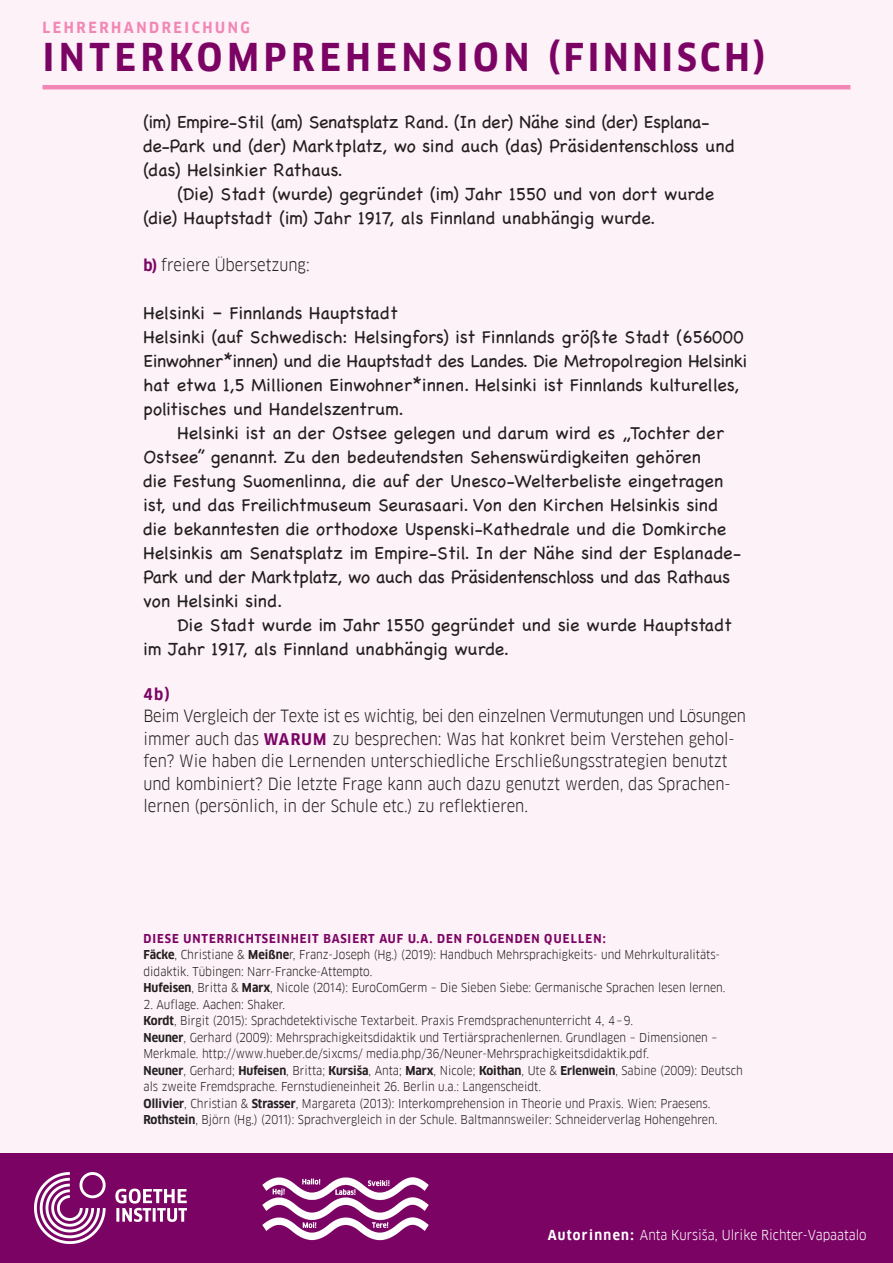
<style>
.page{position:relative;width:893px;height:1263px;background:#fff}
.page>*{position:absolute;margin:0;border:0;box-sizing:border-box;transform-origin:0 0}
.t1{font:700 37.5px "Goethe FF Clan";letter-spacing:.13em;color:#7b0364}
.t2{font:18px/24px "Chalkboard";color:#231f20}
.t3{font:16.5px/22.5px "Goethe FF Clan";color:#231f20}
.t4{font:700 15.75px "Goethe FF Clan";color:#7b0364}
.t5{font:700 15px "Goethe FF Clan";letter-spacing:.17em;color:#f287b6}
.t6{font:13.5px "Goethe FF Clan";color:#fff}
.t7{font:12px/16.5px "Goethe FF Clan";color:#231f20}
.s1{font-weight:700;font-size:15.75px;color:#7b0364}
.s2{font-weight:700;color:#7b0364}
.s3{font-weight:700}
</style>
<div class="page">
<div style="left:0;top:0;width:893px;height:1171px;background:#fdf2f7"></div>
<div style="left:0;top:1154px;width:893px;height:109px;background:#7b0364"></div>
<img style="left:34px;top:1172px;width:153px;height:71px">
<img style="left:262px;top:1177px;width:167px;height:64px">
<hr style="left:43px;top:85px;width:807px;height:4px;background:#f287b6">
<p class="t5" style="left:43px;top:19px;width:209px">LEHRERHANDREICHUNG</p>
<h1 class="t1" style="left:43px;top:36px;width:725px">INTERKOMPREHENSION (FINNISCH)</h1>
<p class="t2" style="left:144px;top:110px;width:593px">(im) Empire-Stil (am) Senatsplatz Rand. (In der) Nähe sind (der) Esplana&shy;de-Park und (der) Marktplatz, wo sind auch (das) Präsidentenschloss und (das) Helsinkier Rathaus.</p>
<p class="t2" style="left:144px;top:182px;width:572px;text-indent:34px">(Die) Stadt (wurde) gegründet (im) Jahr 1550 und von dort wurde (die) Hauptstadt (im) Jahr 1917, als Finnland unabhängig wurde.</p>
<p class="t3" style="left:144px;top:253px;width:168px"><span class="s1">b)</span> freiere Übersetzung:</p>
<p class="t2" style="left:144px;top:300px;width:605px">Helsinki – Finnlands Hauptstadt<br>Helsinki (auf Schwedisch: Helsingfors) ist Finnlands größte Stadt (656000<br>Einwohner*innen) und die Hauptstadt des Landes. Die Metropolregion Helsinki hat etwa 1,5 Millionen Einwohner*innen. Helsinki ist Finnlands kulturelles, politisches und Handelszentrum.</p>
<p class="t2" style="left:144px;top:420px;width:599px;text-indent:34px">Helsinki ist an der Ostsee gelegen und darum wird es „Tochter der Ostsee” genannt. Zu den bedeutendsten Sehenswürdigkeiten gehören<br>die Festung Suomenlinna, die auf der Unesco-Welterbeliste eingetragen ist, und das Freilichtmuseum Seurasaari. Von den Kirchen Helsinkis sind die bekanntesten die orthodoxe Uspenski-Kathedrale und die Domkirche Helsinkis am Senatsplatz im Empire-Stil. In der Nähe sind der Esplanade-Park und der Marktplatz, wo auch das Präsidentenschloss und das Rathaus von Helsinki sind.</p>
<p class="t2" style="left:144px;top:612px;width:590px;text-indent:34px">Die Stadt wurde im Jahr 1550 gegründet und sie wurde Hauptstadt im Jahr 1917, als Finnland unabhängig wurde.</p>
<p class="t4" style="left:144px;top:685px;width:28px">4b)</p>
<p class="t3" style="left:144px;top:705px;width:604px">Beim Vergleich der Texte ist es wichtig, bei den einzelnen Vermutungen und Lösungen immer auch das <span class="s1">WARUM</span> zu besprechen: Was hat konkret beim Verstehen gehol&shy;fen? Wie haben die Lernenden unterschiedliche Erschließungsstrategien benutzt und kombiniert? Die letzte Frage kann auch dazu genutzt werden, das Sprachen&shy;lernen (persönlich, in der Schule etc.) zu reflektieren.</p>
<p class="t7" style="left:144px;top:930px;width:583px"><span class="s2">DIESE UNTERRICHTSEINHEIT BASIERT AUF U.A. DEN FOLGENDEN QUELLEN:<br></span><span class="s3">Fäcke</span>, Christiane &amp; <span class="s3">Meißne</span>r, Franz-Joseph (Hg.) (2019): Handbuch Mehrsprachigkeits- und Mehrkulturalitäts&shy;didaktik. Tübingen: Narr-Francke-Attempto.<br><span class="s3">Hufeisen</span>, Britta &amp; <span class="s3">Marx</span>, Nicole (2014): EuroComGerm – Die Sieben Siebe: Germanische Sprachen lesen lernen.</p>
<p class="t7" style="left:144px;top:996px;width:601px">2. Auflage. Aachen: Shaker.<br><span class="s3">Kordt</span>, Birgit (2015): Sprachdetektivische Textarbeit. Praxis Fremdsprachenunterricht 4, 4–9.<br><span class="s3">Neuner</span>, Gerhard (2009): Mehrsprachigkeitsdidaktik und Tertiärsprachenlernen. Grundlagen – Dimensionen – Merkmale. http://www.hueber.de/sixcms/ media.php/36/Neuner-Mehrsprachigkeitsdidaktik.pdf.<br><span class="s3">Neuner</span>, Gerhard; <span class="s3">Hufeisen</span>, Britta; <span class="s3">Kursiša</span>, Anta; <span class="s3">Marx</span>, Nicole; <span class="s3">Koithan</span>, Ute &amp; <span class="s3">Erlenwein</span>, Sabine (2009): Deutsch als zweite Fremdsprache. Fernstudieneinheit 26. Berlin u.a.: Langenscheidt.<br><span class="s3">Ollivier</span>, Christian &amp; <span class="s3">Strasser</span>, Margareta (2013): Interkomprehension in Theorie und Praxis. Wien: Praesens.<br><span class="s3">Rothstein</span>, Björn (Hg.) (2011): Sprachvergleich in der Schule. Baltmannsweiler: Schneiderverlag Hohengehren.</p>
<p class="t6" style="left:548px;top:1226px;width:320px"><span class="s3">Autorinnen:</span> Anta Kursiša, Ulrike Richter-Vapaatalo</p>
</div>
